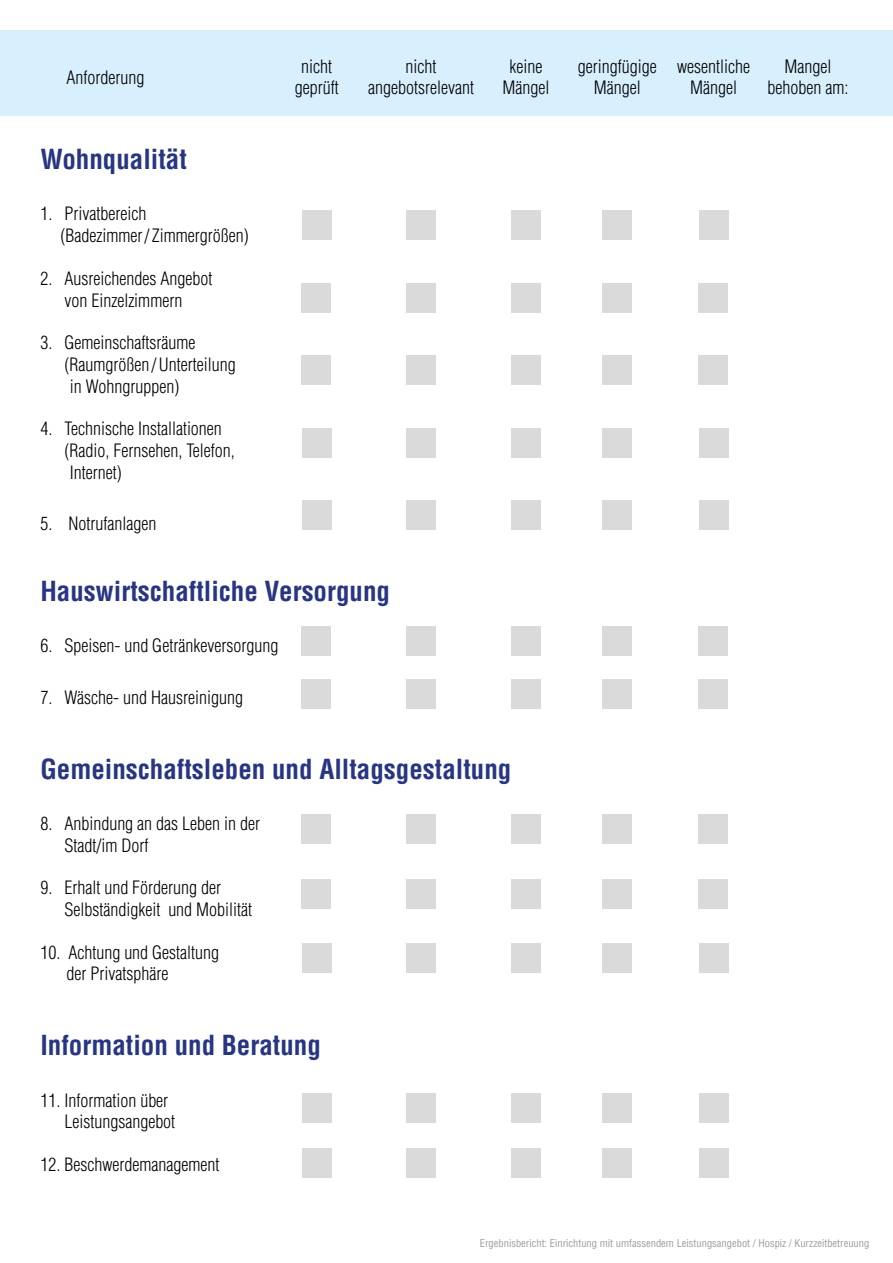
<style>
.page{position:relative;width:893px;height:1263px;background:#fff}
.page>*{position:absolute;margin:0;border:0;box-sizing:border-box;transform-origin:0 0}
.t1{font:700 condensed 27px "Helvetica LT Std";color:#283583}
.t2{font:300 condensed 18px/21.6px "Helvetica LT Std";color:#000;text-align:center}
.t3{font:condensed 10.5px "Helvetica LT Std";color:#9d9d9c}
</style>
<div class="page">
<div style="left:0;top:30px;width:893px;height:86px;background:#d8effd"></div>
<div style="left:302px;top:626px;width:29px;height:30px;background:#dadada"></div>
<div style="left:406px;top:626px;width:30px;height:30px;background:#dadada"></div>
<div style="left:511px;top:626px;width:29px;height:30px;background:#dadada"></div>
<div style="left:602px;top:626px;width:30px;height:30px;background:#dadada"></div>
<div style="left:698px;top:626px;width:30px;height:30px;background:#dadada"></div>
<div style="left:302px;top:210px;width:30px;height:30px;background:#dadada"></div>
<div style="left:406px;top:210px;width:30px;height:30px;background:#dadada"></div>
<div style="left:511px;top:210px;width:30px;height:30px;background:#dadada"></div>
<div style="left:603px;top:210px;width:29px;height:30px;background:#dadada"></div>
<div style="left:699px;top:210px;width:29px;height:30px;background:#dadada"></div>
<div style="left:302px;top:283px;width:29px;height:30px;background:#dadada"></div>
<div style="left:406px;top:283px;width:30px;height:30px;background:#dadada"></div>
<div style="left:511px;top:283px;width:29px;height:30px;background:#dadada"></div>
<div style="left:602px;top:283px;width:30px;height:30px;background:#dadada"></div>
<div style="left:698px;top:283px;width:30px;height:30px;background:#dadada"></div>
<div style="left:302px;top:355px;width:29px;height:30px;background:#dadada"></div>
<div style="left:406px;top:355px;width:30px;height:30px;background:#dadada"></div>
<div style="left:511px;top:355px;width:29px;height:30px;background:#dadada"></div>
<div style="left:602px;top:355px;width:30px;height:30px;background:#dadada"></div>
<div style="left:698px;top:355px;width:30px;height:30px;background:#dadada"></div>
<div style="left:302px;top:428px;width:30px;height:29px;background:#dadada"></div>
<div style="left:406px;top:428px;width:30px;height:29px;background:#dadada"></div>
<div style="left:511px;top:428px;width:30px;height:29px;background:#dadada"></div>
<div style="left:603px;top:428px;width:29px;height:29px;background:#dadada"></div>
<div style="left:699px;top:428px;width:29px;height:29px;background:#dadada"></div>
<div style="left:302px;top:500px;width:30px;height:30px;background:#dadada"></div>
<div style="left:406px;top:500px;width:30px;height:30px;background:#dadada"></div>
<div style="left:511px;top:500px;width:30px;height:30px;background:#dadada"></div>
<div style="left:603px;top:500px;width:29px;height:30px;background:#dadada"></div>
<div style="left:699px;top:500px;width:29px;height:30px;background:#dadada"></div>
<div style="left:302px;top:679px;width:29px;height:30px;background:#dadada"></div>
<div style="left:406px;top:679px;width:30px;height:30px;background:#dadada"></div>
<div style="left:511px;top:679px;width:29px;height:30px;background:#dadada"></div>
<div style="left:602px;top:679px;width:30px;height:30px;background:#dadada"></div>
<div style="left:698px;top:679px;width:30px;height:30px;background:#dadada"></div>
<div style="left:302px;top:814px;width:29px;height:30px;background:#dadada"></div>
<div style="left:406px;top:814px;width:30px;height:30px;background:#dadada"></div>
<div style="left:511px;top:814px;width:29px;height:30px;background:#dadada"></div>
<div style="left:602px;top:814px;width:30px;height:30px;background:#dadada"></div>
<div style="left:698px;top:814px;width:30px;height:30px;background:#dadada"></div>
<div style="left:302px;top:879px;width:29px;height:30px;background:#dadada"></div>
<div style="left:406px;top:879px;width:30px;height:30px;background:#dadada"></div>
<div style="left:511px;top:879px;width:29px;height:30px;background:#dadada"></div>
<div style="left:602px;top:879px;width:30px;height:30px;background:#dadada"></div>
<div style="left:698px;top:879px;width:30px;height:30px;background:#dadada"></div>
<div style="left:302px;top:943px;width:30px;height:30px;background:#dadada"></div>
<div style="left:406px;top:943px;width:30px;height:30px;background:#dadada"></div>
<div style="left:511px;top:943px;width:30px;height:30px;background:#dadada"></div>
<div style="left:603px;top:943px;width:29px;height:30px;background:#dadada"></div>
<div style="left:699px;top:943px;width:29px;height:30px;background:#dadada"></div>
<div style="left:302px;top:1093px;width:30px;height:30px;background:#dadada"></div>
<div style="left:406px;top:1093px;width:30px;height:30px;background:#dadada"></div>
<div style="left:511px;top:1093px;width:30px;height:30px;background:#dadada"></div>
<div style="left:603px;top:1093px;width:29px;height:30px;background:#dadada"></div>
<div style="left:699px;top:1093px;width:29px;height:30px;background:#dadada"></div>
<div style="left:302px;top:1148px;width:30px;height:30px;background:#dadada"></div>
<div style="left:406px;top:1148px;width:30px;height:30px;background:#dadada"></div>
<div style="left:511px;top:1148px;width:30px;height:30px;background:#dadada"></div>
<div style="left:603px;top:1148px;width:29px;height:30px;background:#dadada"></div>
<div style="left:699px;top:1148px;width:29px;height:30px;background:#dadada"></div>
<p class="t2" style="left:578px;top:55px;width:80px">geringfügige<br>Mängel</p>
<p class="t2" style="left:677px;top:55px;width:74px">wesentliche<br>Mängel</p>
<p class="t2" style="left:66px;top:66px;width:79px">Anforderung</p>
<p class="t2" style="left:295px;top:55px;width:45px">nicht geprüft</p>
<p class="t2" style="left:368px;top:55px;width:107px">nicht angebotsrelevant</p>
<p class="t2" style="left:502px;top:55px;width:48px">keine<br>Mängel</p>
<p class="t2" style="left:767px;top:55px;width:82px">Mangel behoben am:</p>
<h1 class="t1" style="left:40px;top:142px;width:148px">Wohnqualität</h1>
<p class="t2" style="left:60px;top:203px;width:190px;text-align:left;text-indent:-20px">1. Privatbereich<br>(Badezimmer/ Zimmergrößen)</p>
<p class="t2" style="left:40px;top:267px;width:173px">2. Ausreichendes Angebot von Einzelzimmern</p>
<p class="t2" style="left:40px;top:332px;width:156px">3. Gemeinschaftsräume</p>
<p class="t2" style="left:64px;top:354px;width:173px">(Raumgrößen /Unterteilung</p>
<p class="t2" style="left:70px;top:375px;width:111px">in Wohngruppen)</p>
<p class="t2" style="left:40px;top:418px;width:183px">4. Technische Installationen</p>
<p class="t2" style="left:64px;top:440px;width:172px">(Radio, Fernsehen, Telefon,</p>
<p class="t2" style="left:70px;top:461px;width:53px">Internet)</p>
<p class="t2" style="left:40px;top:513px;width:117px">5. Notrufanlagen</p>
<h1 class="t1" style="left:40px;top:574px;width:351px">Hauswirtschaftliche Versorgung</h1>
<p class="t2" style="left:40px;top:635px;width:239px">6. Speisen- und Getränkeversorgung</p>
<p class="t2" style="left:40px;top:686px;width:204px">7. Wäsche- und Hausreinigung</p>
<h1 class="t1" style="left:40px;top:752px;width:473px">Gemeinschaftsleben und Alltagsgestaltung</h1>
<p class="t2" style="left:64px;top:812px;width:197px;text-align:left;text-indent:-24px">8. Anbindung an das Leben in der<br>Stadt/im Dorf</p>
<p class="t2" style="left:64px;top:877px;width:189px;text-align:left;text-indent:-24px">9. Erhalt und Förderung der<br>Selbständigkeit und Mobilität</p>
<p class="t2" style="left:67px;top:941px;width:154px;text-align:left;text-indent:-26px">10. Achtung und Gestaltung der Privatsphäre</p>
<h1 class="t1" style="left:40px;top:1029px;width:282px">Information und Beratung</h1>
<p class="t2" style="left:64px;top:1089px;width:112px;text-align:left;text-indent:-24px">11. Information über<br>Leistungsangebot</p>
<p class="t2" style="left:40px;top:1154px;width:180px">12. Beschwerdemanagement</p>
<p class="t3" style="left:480px;top:1237px;width:391px">Ergebnisbericht: Einrichtung mit umfassendem Leistungsangebot / Hospiz / Kurzzeitbetreuung</p>
</div>
